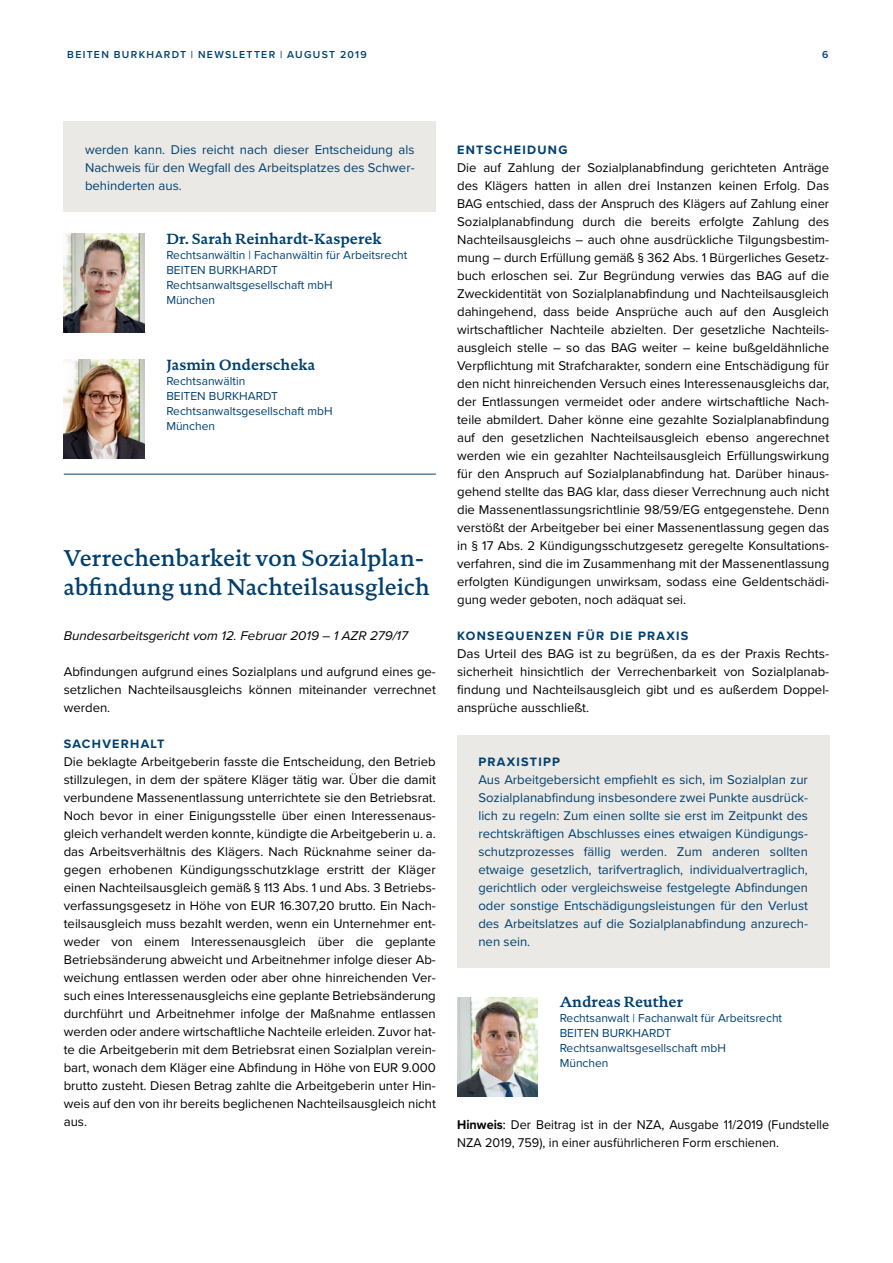
<style>
.page{position:relative;width:893px;height:1263px;background:#fff}
.page>*{position:absolute;margin:0;border:0;box-sizing:border-box;transform-origin:0 0}
.t1{font:500 23.25px/28.5px "DTL Documenta TOT";color:#003f6f}
.t2{font:700 15px "DTL Documenta TOT";color:#003f6f}
.t3{font:13.2px/18px "Proxima Nova";color:#000;text-align:justify}
.t4{font:13.2px/18px "Proxima Nova";color:#003f6f;text-align:justify}
.t5{font:13.2px/18px "Proxima Nova";color:#000;scale:.96 1}
.t6{font:italic 13.2px "Proxima Nova";color:#000}
.t7{font:700 12.6px "Proxima Nova";letter-spacing:.1em;color:#003f6f}
.t8{font:12px/15px "Proxima Nova";color:#003f6f}
.t9{font:600 10.5px "Proxima Nova";letter-spacing:.125em;color:#003f6f}
.s1{font-weight:700}
.s2{font-weight:500}
</style>
<div class="page">
<img style="left:457px;top:997px;width:81px;height:99px">
<hr style="left:64px;top:474px;width:372px;height:1px;background:#003f6f">
<img style="left:64px;top:234px;width:80px;height:99px">
<img style="left:64px;top:360px;width:80px;height:99px">
<div style="left:64px;top:122px;width:372px;height:90px;background:#eae9e5"></div>
<div style="left:457px;top:735px;width:372px;height:232px;background:#eae9e5"></div>
<p class="t9" style="left:67px;top:47px;width:301px">BEITEN BURKHARDT | NEWSLETTER | AUGUST 2019</p>
<p class="t9" style="left:822px;top:47px;width:8px">6</p>
<p class="t4" style="left:85px;top:140px;width:331px">werden kann. Dies reicht nach dieser Entscheidung als Nachweis für den Wegfall des Arbeitsplatzes des Schwer&shy;behinderten aus.</p>
<p class="t2" style="left:166px;top:229px;width:217px">Dr. Sarah Reinhardt-Kasperek</p>
<p class="t8" style="left:166px;top:247px;width:243px">Rechtsanwältin | Fachanwältin für Arbeitsrecht<br>BEITEN BURKHARDT<br>Rechtsanwaltsgesellschaft mbH<br>München</p>
<p class="t2" style="left:166px;top:355px;width:151px">Jasmin Onderscheka</p>
<p class="t8" style="left:166px;top:373px;width:168px">Rechtsanwältin<br>BEITEN BURKHARDT<br>Rechtsanwaltsgesellschaft mbH<br>München</p>
<h1 class="t1" style="left:64px;top:544px;width:367px">Verrechenbarkeit von Sozialplan&shy;abfindung und Nachteilsausgleich</h1>
<p class="t6" style="left:64px;top:626px;width:346px">Bundesarbeitsgericht vom 12. Februar 2019 – 1 AZR 279/17</p>
<p class="t3" style="left:64px;top:662px;width:374px">Abfindungen aufgrund eines Sozialplans und aufgrund eines ge&shy;setzlichen Nachteilsausgleichs können miteinander verrechnet werden.</p>
<p class="t7" style="left:64px;top:734px;width:102px">SACHVERHALT</p>
<p class="t3" style="left:64px;top:752px;width:374px">Die beklagte Arbeitgeberin fasste die Entscheidung, den Betrieb stillzulegen, in dem der spätere Kläger tätig war. Über die damit verbundene Massenentlassung unterrichtete sie den Betriebsrat.<br>Noch bevor in einer Einigungsstelle über einen Interessenaus&shy;gleich verhandelt werden konnte, kündigte die Arbeitgeberin u. a. das Arbeitsverhältnis des Klägers. Nach Rücknahme seiner da&shy;gegen erhobenen Kündigungsschutzklage erstritt der Kläger einen Nachteilsausgleich gemäß § 113 Abs. 1 und Abs. 3 Betriebs&shy;verfassungsgesetz in Höhe von EUR 16.307,20 brutto. Ein Nach&shy;teilsausgleich muss bezahlt werden, wenn ein Unternehmer ent&shy;weder von einem Interessenausgleich über die geplante Betriebsänderung abweicht und Arbeitnehmer infolge dieser Ab&shy;weichung entlassen werden oder aber ohne hinreichenden Ver&shy;such eines Interessenausgleichs eine geplante Betriebsänderung durchführt und Arbeitnehmer infolge der Maßnahme entlassen werden oder andere wirtschaftliche Nachteile erleiden. Zuvor hat&shy;te die Arbeitgeberin mit dem Betriebsrat einen Sozialplan verein&shy;bart, wonach dem Kläger eine Abfindung in Höhe von EUR 9.000 brutto zusteht. Diesen Betrag zahlte die Arbeitgeberin unter Hin&shy;weis auf den von ihr bereits beglichenen Nachteilsausgleich nicht aus.</p>
<p class="t7" style="left:457px;top:140px;width:112px">ENTSCHEIDUNG</p>
<p class="t3" style="left:457px;top:158px;width:374px">Die auf Zahlung der Sozialplanabfindung gerichteten Anträge des Klägers hatten in allen drei Instanzen keinen Erfolg. Das BAG entschied, dass der Anspruch des Klägers auf Zahlung einer Sozialplanabfindung durch die bereits erfolgte Zahlung des Nachteilsausgleichs – auch ohne ausdrückliche Tilgungsbestim&shy;mung – durch Erfüllung gemäß § 362 Abs. 1 Bürgerliches Gesetz&shy;buch erloschen sei. Zur Begründung verwies das BAG auf die Zweckidentität von Sozialplanabfindung und Nachteilsausgleich dahingehend, dass beide Ansprüche auch auf den Ausgleich wirtschaftlicher Nachteile abzielten. Der gesetzliche Nachteils&shy;ausgleich stelle – so das BAG weiter – keine bußgeldähnliche Verpflichtung mit Strafcharakter, sondern eine Entschädigung für den nicht hinreichenden Versuch eines Interessenausgleichs dar, der Entlassungen vermeidet oder andere wirtschaftliche Nach&shy;teile abmildert. Daher könne eine gezahlte Sozialplanabfindung auf den gesetzlichen Nachteilsausgleich ebenso angerechnet werden wie ein gezahlter Nachteilsausgleich Erfüllungswirkung für den Anspruch auf Sozialplanabfindung hat. Darüber hinaus&shy;gehend stellte das BAG klar, dass dieser Verrechnung auch nicht die Massenentlassungsrichtlinie 98/59/EG entgegenstehe. Denn verstößt der Arbeitgeber bei einer Massenentlassung gegen das in § 17 Abs. 2 Kündigungsschutzgesetz geregelte Konsultations&shy;verfahren, sind die im Zusammenhang mit der Massenentlassung erfolgten Kündigungen unwirksam, sodass eine Geldentschädi&shy;gung weder geboten, noch adäquat sei.</p>
<p class="t7" style="left:457px;top:626px;width:233px">KONSEQUENZEN FÜR DIE PRAXIS</p>
<p class="t3" style="left:457px;top:644px;width:374px">Das Urteil des BAG ist zu begrüßen, da es der Praxis Rechts&shy;sicherheit hinsichtlich der Verrechenbarkeit von Sozialplanab&shy;findung und Nachteilsausgleich gibt und es außerdem Doppel&shy;ansprüche ausschließt.</p>
<p class="t7" style="left:478px;top:752px;width:83px">PRAXISTIPP</p>
<p class="t4" style="left:478px;top:770px;width:331px">Aus Arbeitgebersicht empfiehlt es sich, im Sozialplan zur Sozialplanabfindung insbesondere zwei Punkte ausdrück&shy;lich zu regeln: Zum einen sollte sie erst im Zeitpunkt des rechtskräftigen Abschlusses eines etwaigen Kündigungs&shy;schutzprozesses fällig werden. Zum anderen sollten etwaige gesetzlich, tarifvertraglich, individualvertraglich, gerichtlich oder vergleichsweise festgelegte Abfindungen oder sonstige Entschädigungsleistungen für den Verlust des Arbeitslatzes auf die Sozialplanabfindung anzurech&shy;nen sein.</p>
<p class="t2" style="left:560px;top:993px;width:125px">Andreas Reuther</p>
<p class="t8" style="left:560px;top:1010px;width:224px">Rechtsanwalt | Fachanwalt für Arbeitsrecht<br>BEITEN BURKHARDT<br>Rechtsanwaltsgesellschaft mbH<br>München</p>
<p class="t5" style="left:457px;top:1115px;width:389px"><span class="s1">Hinweis</span><span class="s2">:</span> Der Beitrag ist in der NZA, Ausgabe 11/2019 (Fundstelle<br>NZA 2019, 759), in einer ausführlicheren Form erschienen.</p>
</div>
